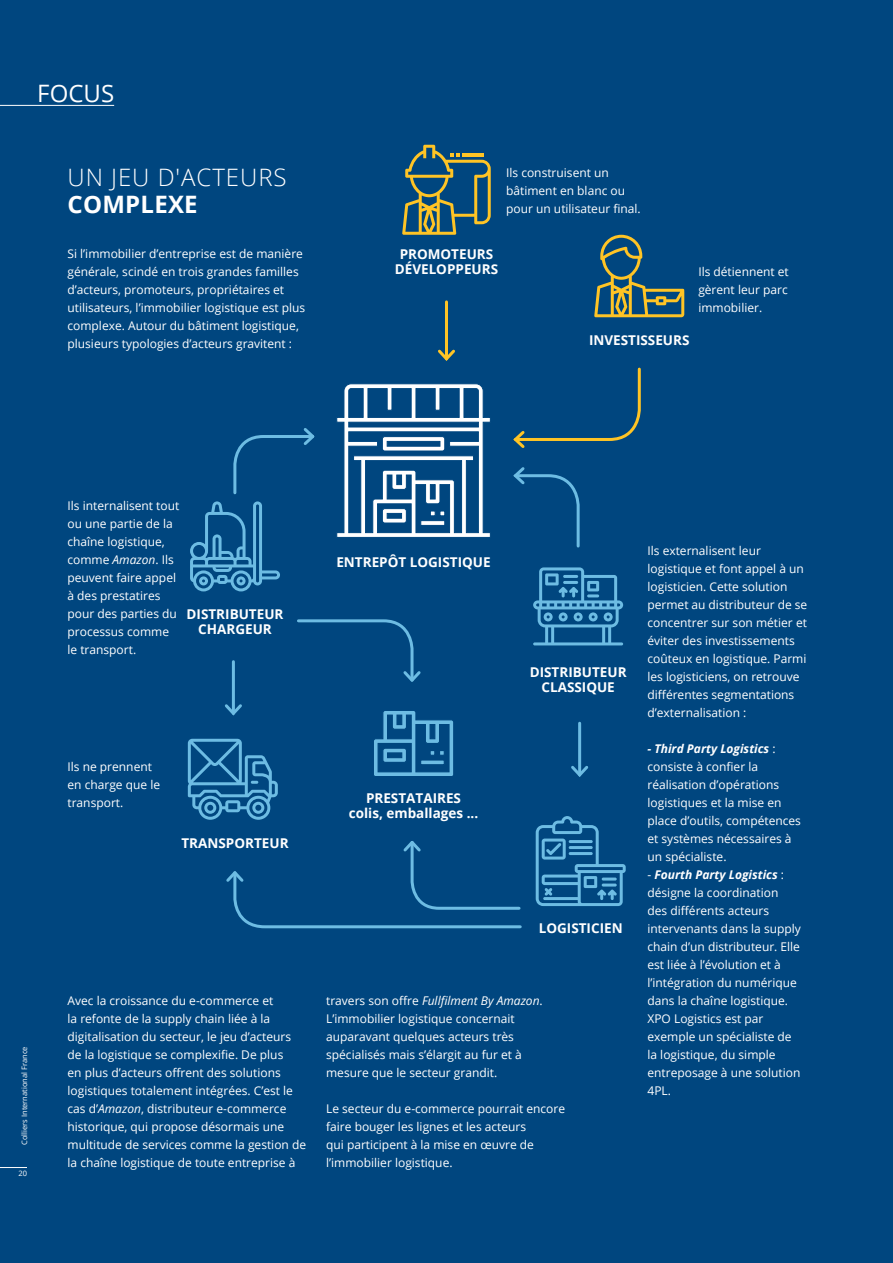
<style>
.page{position:relative;width:893px;height:1263px;background:#00467f}
.page>*{position:absolute;margin:0;border:0;box-sizing:border-box;transform-origin:0 0}
.t1{font:300 24px "Open Sans";letter-spacing:.04em;color:#fff}
.t2{font:700 24px "Open Sans";letter-spacing:.01em;color:#fff}
.t3{font:24px "Open Sans";color:#fff}
.t4{font:700 13.5px/15px "Open Sans";color:#fff;text-align:center}
.t5{font:12px/18px "Open Sans";color:#fff}
.t6{font:7.5px "Open Sans";color:#fff}
.s1{font-style:italic}
.s2{font-weight:700;font-style:italic}
</style>
<div class="page">
<hr style="left:0;top:105px;width:114px;height:1px;background:#fff">
<svg style="left:0;top:1167px;width:27px;height:1px"></svg>
<svg style="left:402px;top:145px;width:89px;height:90px"></svg>
<hr style="left:462px;top:154px;width:21px;height:3px;background:#ffc425">
<svg style="left:594px;top:235px;width:90px;height:82px"></svg>
<svg style="left:336px;top:383px;width:155px;height:154px"></svg>
<svg style="left:420px;top:520px;width:25px;height:6px"></svg>
<hr style="left:445px;top:302px;width:3px;height:57px;background:#ffc425">
<svg style="left:438px;top:349px;width:17px;height:12px"></svg>
<hr style="left:232px;top:662px;width:3px;height:51px;background:#6dbce3">
<svg style="left:225px;top:701px;width:17px;height:15px"></svg>
<hr style="left:578px;top:723px;width:3px;height:52px;background:#6dbce3">
<svg style="left:571px;top:763px;width:18px;height:14px"></svg>
<svg style="left:513px;top:367px;width:128px;height:81px"></svg>
<svg style="left:513px;top:467px;width:67px;height:81px"></svg>
<svg style="left:226px;top:841px;width:296px;height:88px"></svg>
<svg style="left:297px;top:619px;width:124px;height:63px"></svg>
<svg style="left:190px;top:428px;width:125px;height:163px"></svg>
<svg style="left:188px;top:739px;width:90px;height:81px"></svg>
<svg style="left:374px;top:711px;width:80px;height:65px"></svg>
<svg style="left:420px;top:759px;width:25px;height:6px"></svg>
<svg style="left:533px;top:567px;width:90px;height:78px"></svg>
<svg style="left:536px;top:816px;width:90px;height:90px"></svg>
<h1 class="t3" style="left:37px;top:77px;width:78px">FOCUS</h1>
<h1 class="t1" style="left:68px;top:161px;width:221px">UN JEU D'ACTEURS</h1>
<h1 class="t2" style="left:68px;top:187px;width:132px">COMPLEXE</h1>
<p class="t5" style="left:68px;top:244px;width:239px">Si l’immobilier d’entreprise est de manière générale, scindé en trois grandes familles d’acteurs, promoteurs, propriétaires et utilisateurs, l’immobilier logistique est plus complexe. Autour du bâtiment logistique, plusieurs typologies d’acteurs gravitent :</p>
<p class="t5" style="left:506px;top:163px;width:136px">Ils construisent un bâtiment en blanc ou pour un utilisateur final.</p>
<p class="t4" style="left:395px;top:246px;width:105px">PROMOTEURS<br>DÉVELOPPEURS</p>
<p class="t4" style="left:589px;top:332px;width:102px">INVESTISSEURS</p>
<p class="t5" style="left:698px;top:262px;width:92px;text-align:justify">Ils détiennent et gèrent leur parc immobilier.</p>
<p class="t6" style="left:19px;top:1145px;width:100px;rotate:-90deg">Colliers International France</p>
<p class="t6" style="left:18px;top:1168px;width:10px">20</p>
<p class="t5" style="left:68px;top:496px;width:113px">Ils internalisent tout ou une partie de la chaîne logistique, comme <span class="s1">Amazon</span>. Ils peuvent faire appel à des prestatires pour des parties du processus comme le transport.</p>
<p class="t4" style="left:187px;top:607px;width:98px">DISTRIBUTEUR<br>CHARGEUR</p>
<p class="t5" style="left:68px;top:757px;width:94px">Ils ne prennent en charge que le transport.</p>
<p class="t4" style="left:181px;top:835px;width:109px">TRANSPORTEUR</p>
<p class="t4" style="left:336px;top:555px;width:156px">ENTREPÔT LOGISTIQUE</p>
<p class="t4" style="left:349px;top:790px;width:131px">PRESTATAIRES colis, emballages ...</p>
<p class="t4" style="left:530px;top:664px;width:98px">DISTRIBUTEUR<br>CLASSIQUE</p>
<p class="t4" style="left:539px;top:920px;width:85px">LOGISTICIEN</p>
<p class="t5" style="left:68px;top:991px;width:240px">Avec la croissance du e-commerce et<br>la refonte de la supply chain liée à la digitalisation du secteur, le jeu d’acteurs de la logistique se complexifie. De plus<br>en plus d’acteurs offrent des solutions logistiques totalement intégrées. C’est le cas d’<span class="s1">Amazon</span>, distributeur e-commerce historique, qui propose désormais une multitude de services comme la gestion de la chaîne logistique de toute entreprise à</p>
<p class="t5" style="left:326px;top:991px;width:218px">travers son offre <span class="s1">Fullfilment By Amazon</span>.<br>L’immobilier logistique concernait auparavant quelques acteurs très spécialisés mais s’élargit au fur et à mesure que le secteur grandit.</p>
<p class="t5" style="left:326px;top:1099px;width:241px">Le secteur du e-commerce pourrait encore faire bouger les lignes et les acteurs<br>qui participent à la mise en œuvre de l’immobilier logistique.</p>
<p class="t5" style="left:647px;top:541px;width:161px">Ils externalisent leur logistique et font appel à un logisticien. Cette solution permet au distributeur de se concentrer sur son métier et éviter des investissements coûteux en logistique. Parmi les logisticiens, on retrouve différentes segmentations d’externalisation :</p>
<p class="t5" style="left:647px;top:739px;width:155px"><span class="s2">- Third Party Logistics</span> : consiste à confier la réalisation d’opérations logistiques et la mise en place d’outils, compétences et systèmes nécessaires à un spécialiste.</p>
<p class="t5" style="left:647px;top:865px;width:155px">- <span class="s2">Fourth Party Logistics</span> : désigne la coordination des différents acteurs intervenants dans la supply chain d’un distributeur. Elle est liée à l’évolution et à l’intégration du numérique dans la chaîne logistique.<br>XPO Logistics est par exemple un spécialiste de la logistique, du simple entreposage à une solution<br>4PL.</p>
</div>
